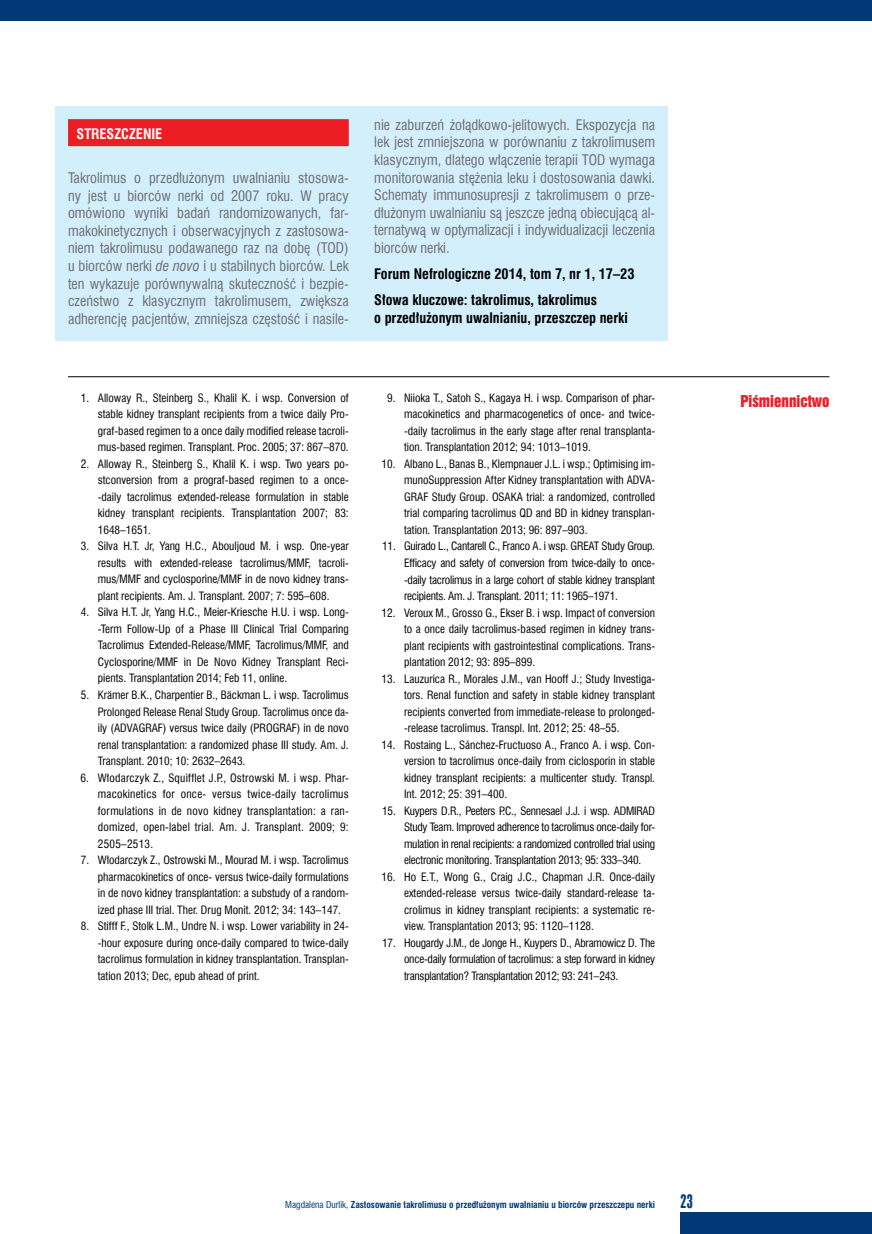
<style>
.page{position:relative;width:872px;height:1234px;background:#fff}
.page>*{position:absolute;margin:0;border:0;box-sizing:border-box;transform-origin:0 0}
.t1{font:18px "Swis 924 EU";color:#003976}
.t2{font:15px "Swis 921 EU";color:#ed1d24}
.t3{font:14.25px/17.5px "Swis 721 Cn EU";letter-spacing:-.005em;color:#6d6e71;text-align:justify}
.t4{font:700 14.25px/26.1px "Swis 721 Cn EU";color:#000}
.t5{font:700 14.25px "Swis 721 Cn EU";color:#fff}
.t6{font:11.25px/16.5px "Swis 721 Cn EU";color:#000;text-align:justify}
.t7{font:700 9.3px "Swis 721 Cn EU";color:#003976}
.s1{font-style:italic}
.s2{font-weight:400}
</style>
<div class="page">
<div style="left:680px;top:1212px;width:192px;height:21px;background:#003976"></div>
<div style="left:0;top:0;width:872px;height:21px;background:#003976"></div>
<hr style="left:68px;top:376px;width:761px;height:1px;background:#000">
<div style="left:55px;top:106px;width:613px;height:234px;background:#d4effc"></div>
<div style="left:68px;top:119px;width:281px;height:27px;background:#ed1d24"></div>
<p class="t5" style="left:77px;top:125px;width:87px">Streszczenie</p>
<p class="t3" style="left:68px;top:169px;width:282px">Takrolimus o przedłużonym uwalnianiu stosowa&shy;ny jest u biorców nerki od 2007 roku. W pracy omówiono wyniki badań randomizowanych, far&shy;makokinetycznych i obserwacyjnych z zastosowa&shy;niem takrolimusu podawanego raz na dobę (TOD) u biorców nerki <span class="s1">de novo</span> i u stabilnych biorców. Lek ten wykazuje porównywalną skuteczność i bezpie&shy;czeństwo z klasycznym takrolimusem, zwiększa adherencję pacjentów, zmniejsza częstość i nasile-</p>
<p class="t3" style="left:374px;top:116px;width:282px">nie zaburzeń żołądkowo-jelitowych. Ekspozycja na lek jest zmniejszona w porównaniu z takrolimusem klasycznym, dlatego włączenie terapii TOD wymaga monitorowania stężenia leku i dostosowania dawki.<br>Schematy immunosupresji z takrolimusem o prze&shy;dłużonym uwalnianiu są jeszcze jedną obiecującą al&shy;ternatywą w optymalizacji i indywidualizacji leczenia biorców nerki.</p>
<p class="t4" style="left:374px;top:261px;width:262px">Forum Nefrologiczne 2014, tom 7, nr 1, 17–23<br>Słowa kluczowe: takrolimus, takrolimus</p>
<p class="t4" style="left:374px;top:305px;width:255px">o przedłużonym uwalnianiu, przeszczep nerki</p>
<p class="t6" style="left:98px;top:389px;width:252px;text-indent:-17px">1. Alloway R., Steinberg S., Khalil K. i wsp. Conversion of stable kidney transplant recipients from a twice daily Pro&shy;graf-based regimen to a once daily modified release tacroli&shy;mus-based regimen. Transplant. Proc. 2005; 37: 867–870.</p>
<p class="t6" style="left:98px;top:455px;width:252px;text-indent:-17px">2. Alloway R., Steinberg S., Khalil K. i wsp. Two years po&shy;stconversion from a prograf-based regimen to a once--daily tacrolimus extended-release formulation in stable kidney transplant recipients. Transplantation 2007; 83:<br>1648–1651.</p>
<p class="t6" style="left:98px;top:538px;width:252px;text-indent:-17px">3. Silva H.T. Jr, Yang H.C., Abouljoud M. i wsp. One-year results with extended-release tacrolimus/MMF, tacroli&shy;mus/MMF and cyclosporine/MMF in de novo kidney trans&shy;plant recipients. Am. J. Transplant. 2007; 7: 595–608.</p>
<p class="t6" style="left:98px;top:604px;width:252px;text-indent:-17px">4. Silva H.T. Jr, Yang H.C., Meier-Kriesche H.U. i wsp. Long--Term Follow-Up of a Phase III Clinical Trial Comparing Tacrolimus Extended-Release/MMF, Tacrolimus/MMF, and Cyclosporine/MMF in De Novo Kidney Transplant Reci&shy;pients. Transplantation 2014; Feb 11, online.</p>
<p class="t6" style="left:98px;top:686px;width:252px;text-indent:-17px">5. Krämer B.K., Charpentier B., Bäckman L. i wsp. Tacrolimus Prolonged Release Renal Study Group. Tacrolimus once da&shy;ily (ADVAGRAF) versus twice daily (PROGRAF) in de novo renal transplantation: a randomized phase III study. Am. J.<br>Transplant. 2010; 10: 2632–2643.</p>
<p class="t6" style="left:98px;top:769px;width:252px;text-indent:-17px">6. Włodarczyk Z., Squifflet J.P., Ostrowski M. i wsp. Phar&shy;macokinetics for once- versus twice-daily tacrolimus formulations in de novo kidney transplantation: a ran&shy;domized, open-label trial. Am. J. Transplant. 2009; 9:<br>2505–2513.</p>
<p class="t6" style="left:98px;top:851px;width:252px;text-indent:-17px">7. Włodarczyk Z., Ostrowski M., Mourad M. i wsp. Tacrolimus pharmacokinetics of once- versus twice-daily formulations in de novo kidney transplantation: a substudy of a random&shy;ized phase III trial. Ther. Drug Monit. 2012; 34: 143–147.</p>
<p class="t6" style="left:98px;top:917px;width:252px;text-indent:-17px">8. Stifff F., Stolk L.M., Undre N. i wsp. Lower variability in 24- -hour exposure during once-daily compared to twice-daily tacrolimus formulation in kidney transplantation. Transplan&shy;tation 2013; Dec, epub ahead of print.</p>
<p class="t6" style="left:404px;top:389px;width:252px;text-indent:-17px">9. Niioka T., Satoh S., Kagaya H. i wsp. Comparison of phar&shy;macokinetics and pharmacogenetics of once- and twice--daily tacrolimus in the early stage after renal transplanta&shy;tion. Transplantation 2012; 94: 1013–1019.</p>
<p class="t6" style="left:404px;top:455px;width:252px;text-indent:-23px">10. Albano L., Banas B., Klempnauer J.L. i wsp.; Optimising im&shy;munoSuppression After Kidney transplantation with ADVA-GRAF Study Group. OSAKA trial: a randomized, controlled trial comparing tacrolimus QD and BD in kidney transplan&shy;tation. Transplantation 2013; 96: 897–903.</p>
<p class="t6" style="left:404px;top:538px;width:252px;text-indent:-22px">11. Guirado L., Cantarell C., Franco A. i wsp. GREAT Study Group.<br>Efficacy and safety of conversion from twice-daily to once--daily tacrolimus in a large cohort of stable kidney transplant recipients. Am. J. Transplant. 2011; 11: 1965–1971.</p>
<p class="t6" style="left:404px;top:604px;width:252px;text-indent:-23px">12. Veroux M., Grosso G., Ekser B. i wsp. Impact of conversion to a once daily tacrolimus-based regimen in kidney trans&shy;plant recipients with gastrointestinal complications. Trans&shy;plantation 2012; 93: 895–899.</p>
<p class="t6" style="left:404px;top:670px;width:252px;text-indent:-23px">13. Lauzurica R., Morales J.M., van Hooff J.; Study Investiga&shy;tors. Renal function and safety in stable kidney transplant recipients converted from immediate-release to prolonged--release tacrolimus. Transpl. Int. 2012; 25: 48–55.</p>
<p class="t6" style="left:404px;top:736px;width:252px;text-indent:-23px">14. Rostaing L., Sánchez-Fructuoso A., Franco A. i wsp. Con&shy;version to tacrolimus once-daily from ciclosporin in stable kidney transplant recipients: a multicenter study. Transpl.<br>Int. 2012; 25: 391–400.</p>
<p class="t6" style="left:404px;top:802px;width:252px;text-indent:-22px">15. Kuypers D.R., Peeters P.C., Sennesael J.J. i wsp. ADMIRAD Study Team. Improved adherence to tacrolimus once-daily for&shy;mulation in renal recipients: a randomized controlled trial using electronic monitoring. Transplantation 2013; 95: 333–340.</p>
<p class="t6" style="left:404px;top:868px;width:252px;text-indent:-23px">16. Ho E.T., Wong G., Craig J.C., Chapman J.R. Once-daily extended-release versus twice-daily standard-release ta&shy;crolimus in kidney transplant recipients: a systematic re&shy;view. Transplantation 2013; 95: 1120–1128.</p>
<p class="t6" style="left:404px;top:934px;width:252px;text-indent:-22px">17. Hougardy J.M., de Jonge H., Kuypers D., Abramowicz D. The once-daily formulation of tacrolimus: a step forward in kidney transplantation? Transplantation 2012; 93: 241–243.</p>
<h2 class="t2" style="left:740px;top:391px;width:90px">Piśmiennictwo</h2>
<p class="t7" style="left:285px;top:1198px;width:371px"><span class="s2">Magdalena Durlik,</span> Zastosowanie takrolimusu o przedłużonym uwalnianiu u biorców przeszczepu nerki</p>
<h1 class="t1" style="left:680px;top:1189px;width:14px">23</h1>
</div>
